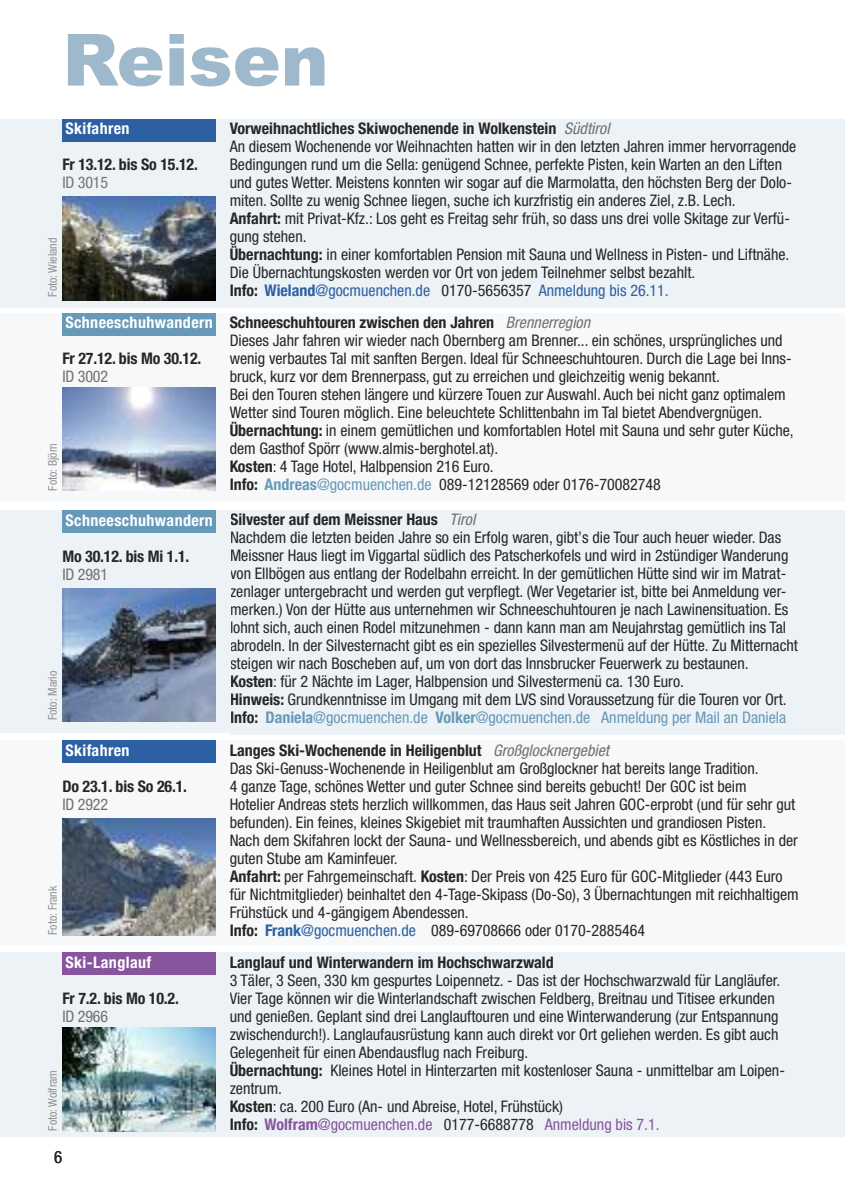
<style>
.page{position:relative;width:845px;height:1202px;background:#fff}
.page>*{position:absolute;margin:0;border:0;box-sizing:border-box;transform-origin:0 0}
.t1{font:900 72px "Arial";color:#9eb8cc}
.t2{font:condensed 17px "Helvetica Neue";color:#272627}
.t3{font:condensed 16px/18px "Helvetica Neue";color:#272627}
.t4{font:700 condensed 16px "Helvetica Neue";color:#272627}
.t5{font:700 condensed 16px "Helvetica Neue";letter-spacing:.025em;color:#fff}
.t6{font:condensed 16px "Helvetica Neue";letter-spacing:-.01em;color:#707070}
.t7{font:condensed 16px "Helvetica Neue";letter-spacing:-.01em;color:#757475}
.t8{font:condensed 12px "Helvetica Neue";color:#939393}
.s1{font-weight:700}
.s2{font-style:italic;color:#707070}
.s3{font-weight:700;color:#2c60a2}
.s4{color:#2c60a2}
.s5{font-weight:700;color:#6799b8}
.s6{color:#6799b8}
.s7{font-style:italic;color:#6e6e6e}
.s8{font-weight:700;color:#87549e}
.s9{color:#87549e}
</style>
<div class="page">
<div style="left:0;top:119px;width:230px;height:188px;background:#edf2f6"></div>
<div style="left:230px;top:119px;width:615px;height:188px;background:#edf2f6"></div>
<div style="left:62px;top:119px;width:153px;height:23px;background:#2c60a2"></div>
<div style="left:0;top:313px;width:230px;height:188px;background:#f6f8fa"></div>
<div style="left:230px;top:313px;width:615px;height:188px;background:#f6f8fa"></div>
<div style="left:62px;top:313px;width:153px;height:22px;background:#6799b8"></div>
<div style="left:230px;top:510px;width:615px;height:225px;background:#edf2f6"></div>
<div style="left:0;top:510px;width:230px;height:223px;background:#edf2f6"></div>
<div style="left:62px;top:510px;width:154px;height:23px;background:#6799b8"></div>
<div style="left:0;top:740px;width:230px;height:204px;background:#f6f8fa"></div>
<div style="left:230px;top:740px;width:615px;height:204px;background:#f6f8fa"></div>
<div style="left:62px;top:740px;width:153px;height:23px;background:#2c60a2"></div>
<div style="left:230px;top:952px;width:615px;height:185px;background:#edf2f6"></div>
<div style="left:0;top:952px;width:230px;height:185px;background:#edf2f6"></div>
<div style="left:62px;top:952px;width:153px;height:23px;background:#87549e"></div>
<img style="left:62px;top:818px;width:153px;height:117px">
<img style="left:62px;top:1027px;width:153px;height:104px">
<img style="left:62px;top:388px;width:153px;height:103px">
<img style="left:62px;top:197px;width:153px;height:103px">
<img style="left:62px;top:589px;width:153px;height:132px">
<h1 class="t1" style="left:62px;top:6px;width:268px">Reisen</h1>
<p class="t5" style="left:65px;top:123px;width:66px">Skifahren</p>
<p class="t4" style="left:62px;top:159px;width:137px">Fr 13.12. bis So 15.12.</p>
<p class="t7" style="left:62px;top:177px;width:47px">ID 3015</p>
<p class="t8" style="left:48px;top:297px;width:61px;rotate:-90deg">Foto: Wieland</p>
<p class="t5" style="left:65px;top:317px;width:149px">Schneeschuhwandern</p>
<p class="t4" style="left:62px;top:353px;width:141px">Fr 27.12. bis Mo 30.12.</p>
<p class="t6" style="left:62px;top:371px;width:47px">ID 3002</p>
<p class="t8" style="left:48px;top:491px;width:49px;rotate:-90deg">Foto: Björn</p>
<p class="t5" style="left:66px;top:514px;width:149px">Schneeschuhwandern</p>
<p class="t4" style="left:62px;top:550px;width:129px">Mo 30.12. bis Mi 1.1.</p>
<p class="t6" style="left:62px;top:568px;width:47px">ID 2981</p>
<p class="t8" style="left:48px;top:720px;width:51px;rotate:-90deg">Foto: Mario</p>
<p class="t5" style="left:65px;top:744px;width:66px">Skifahren</p>
<p class="t4" style="left:62px;top:780px;width:126px">Do 23.1. bis So 26.1.</p>
<p class="t6" style="left:62px;top:798px;width:47px">ID 2922</p>
<p class="t8" style="left:48px;top:935px;width:51px;rotate:-90deg">Foto: Frank</p>
<p class="t5" style="left:65px;top:956px;width:87px">Ski-Langlauf</p>
<p class="t4" style="left:62px;top:992px;width:118px">Fr 7.2. bis Mo 10.2.</p>
<p class="t6" style="left:62px;top:1010px;width:47px">ID 2966</p>
<p class="t8" style="left:48px;top:1130px;width:62px;rotate:-90deg">Foto: Wolfram</p>
<p class="t2" style="left:54px;top:1151px;width:10px">6</p>
<p class="t3" style="left:230px;top:121px;width:568px"><span class="s1">Vorweihnachtliches Skiwochenende in Wolkenstein</span> <span class="s2">Südtirol<br></span>An diesem Wochenende vor Weihnachten hatten wir in den letzten Jahren immer hervorragende Bedingungen rund um die Sella: genügend Schnee, perfekte Pisten, kein Warten an den Liften und gutes Wetter. Meistens konnten wir sogar auf die Marmolatta, den höchsten Berg der Dolo&shy;miten. Sollte zu wenig Schnee liegen, suche ich kurzfristig ein anderes Ziel, z.B. Lech.<br><span class="s1">Anfahrt:</span> mit Privat-Kfz.: Los geht es Freitag sehr früh, so dass uns drei volle Skitage zur Verfü&shy;gung stehen.<br><span class="s1">Übernachtung:</span> in einer komfortablen Pension mit Sauna und Wellness in Pisten- und Liftnähe.<br>Die Übernachtungskosten werden vor Ort von jedem Teilnehmer selbst bezahlt.<br><span class="s1">Info:</span> <span class="s3">Wieland</span><span class="s4">@gocmuenchen.de</span> 0170-5656357 <span class="s4">Anmeldung bis 26.11.</span></p>
<p class="t3" style="left:230px;top:315px;width:565px"><span class="s1">Schneeschuhtouren zwischen den Jahren</span> <span class="s2">Brennerregion<br></span>Dieses Jahr fahren wir wieder nach Obernberg am Brenner... ein schönes, ursprüngliches und wenig verbautes Tal mit sanften Bergen. Ideal für Schneeschuhtouren. Durch die Lage bei Inns&shy;bruck, kurz vor dem Brennerpass, gut zu erreichen und gleichzeitig wenig bekannt.<br>Bei den Touren stehen längere und kürzere Touen zur Auswahl. Auch bei nicht ganz optimalem Wetter sind Touren möglich. Eine beleuchtete Schlittenbahn im Tal bietet Abendvergnügen.<br><span class="s1">Übernachtung:</span> in einem gemütlichen und komfortablen Hotel mit Sauna und sehr guter Küche, dem Gasthof Spörr (www.almis-berghotel.at).<br><span class="s1">Kosten</span>: 4 Tage Hotel, Halbpension 216 Euro.<br><span class="s1">Info:</span> <span class="s5">Andreas</span><span class="s6">@gocmuenchen.de</span> 089-12128569 oder 0176-70082748</p>
<p class="t3" style="left:230px;top:512px;width:569px"><span class="s1">Silvester auf dem Meissner Haus</span> <span class="s7">Tirol<br></span>Nachdem die letzten beiden Jahre so ein Erfolg waren, gibt’s die Tour auch heuer wieder. Das Meissner Haus liegt im Viggartal südlich des Patscherkofels und wird in 2stündiger Wanderung von Ellbögen aus entlang der Rodelbahn erreicht. In der gemütlichen Hütte sind wir im Matrat&shy;zenlager untergebracht und werden gut verpflegt. (Wer Vegetarier ist, bitte bei Anmeldung ver&shy;merken.) Von der Hütte aus unternehmen wir Schneeschuhtouren je nach Lawinensituation. Es lohnt sich, auch einen Rodel mitzunehmen - dann kann man am Neujahrstag gemütlich ins Tal abrodeln. In der Silvesternacht gibt es ein spezielles Silvestermenü auf der Hütte. Zu Mitternacht steigen wir nach Boscheben auf, um von dort das Innsbrucker Feuerwerk zu bestaunen.<br><span class="s1">Kosten</span>: für 2 Nächte im Lager, Halbpension und Silvestermenü ca. 130 Euro.<br><span class="s1">Hinweis:</span> Grundkenntnisse im Umgang mit dem LVS sind Voraussetzung für die Touren vor Ort.<br><span class="s1">Info:</span> <span class="s5">Daniela</span><span class="s6">@gocmuenchen.de</span> <span class="s5">Volker</span><span class="s6">@gocmuenchen.de Anmeldung per Mail an Daniela</span></p>
<p class="t3" style="left:230px;top:742px;width:570px"><span class="s1">Langes Ski-Wochenende in Heiligenblut</span> <span class="s2">Großglocknergebiet<br></span>Das Ski-Genuss-Wochenende in Heiligenblut am Großglockner hat bereits lange Tradition.<br>4 ganze Tage, schönes Wetter und guter Schnee sind bereits gebucht! Der GOC ist beim<br>Hotelier Andreas stets herzlich willkommen, das Haus seit Jahren GOC-erprobt (und für sehr gut befunden). Ein feines, kleines Skigebiet mit traumhaften Aussichten und grandiosen Pisten.<br>Nach dem Skifahren lockt der Sauna- und Wellnessbereich, und abends gibt es Köstliches in der guten Stube am Kaminfeuer.<br><span class="s1">Anfahrt:</span> per Fahrgemeinschaft. <span class="s1">Kosten</span>: Der Preis von 425 Euro für GOC-Mitglieder (443 Euro für Nichtmitglieder) beinhaltet den 4-Tage-Skipass (Do-So), 3 Übernachtungen mit reichhaltigem Frühstück und 4-gängigem Abendessen.<br><span class="s1">Info:</span> <span class="s3">Frank</span><span class="s4">@gocmuenchen.de</span> 089-69708666 oder 0170-2885464</p>
<p class="t4" style="left:230px;top:956px;width:326px">Langlauf und Winterwandern im Hochschwarzwald</p>
<p class="t3" style="left:230px;top:972px;width:557px">3 Täler, 3 Seen, 330 km gespurtes Loipennetz. - Das ist der Hochschwarzwald für Langläufer.<br>Vier Tage können wir die Winterlandschaft zwischen Feldberg, Breitnau und Titisee erkunden und genießen. Geplant sind drei Langlauftouren und eine Winterwanderung (zur Entspannung zwischendurch!). Langlaufausrüstung kann auch direkt vor Ort geliehen werden. Es gibt auch Gelegenheit für einen Abendausflug nach Freiburg.<br><span class="s1">Übernachtung:</span> Kleines Hotel in Hinterzarten mit kostenloser Sauna - unmittelbar am Loipen&shy;zentrum.<br><span class="s1">Kosten</span>: ca. 200 Euro (An- und Abreise, Hotel, Frühstück)<br><span class="s1">Info:</span> <span class="s8">Wolfram</span><span class="s9">@gocmuenchen.de</span> 0177-6688778 <span class="s9">Anmeldung bis 7.1.</span></p>
</div>
